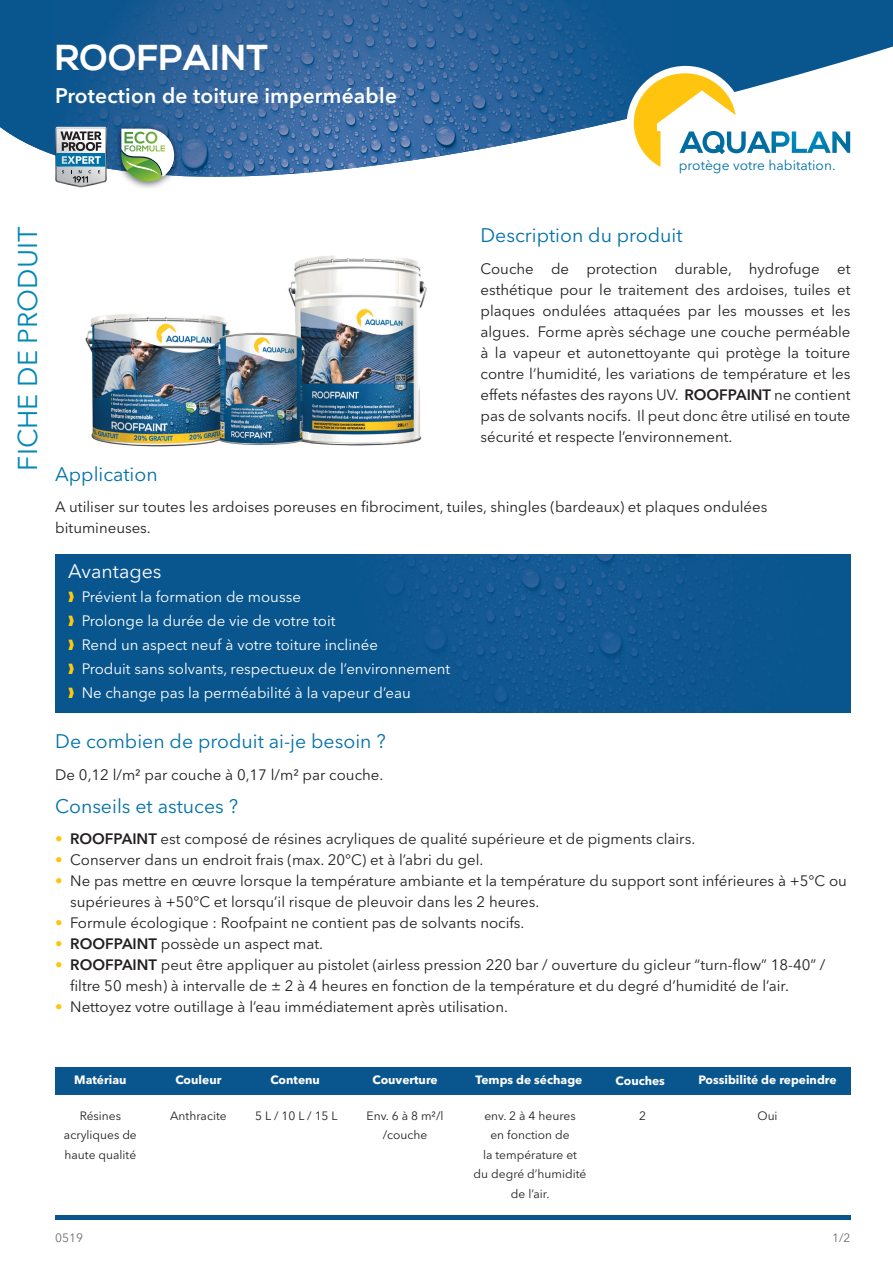
<style>
.page{position:relative;width:893px;height:1263px;background:#fff}
.page>*{position:absolute;margin:0;border:0;box-sizing:border-box;transform-origin:0 0}
.t1{font:700 36px "Nexa";letter-spacing:.01em;color:#fff}
.t2{font:27px "Avenir Next LT Pro";color:#0087b4}
.t3{font:600 21px "Avenir Next LT Pro";letter-spacing:.01em;color:#fff}
.t4{font:19.5px "Avenir Next LT Pro";color:#0071a7}
.t5{font:19.5px "Avenir Next LT Pro";color:#fff}
.t6{font:15px/21px "Avenir Next LT Pro";color:#231f20}
.t7{font:15px/24px "Avenir Next LT Pro";color:#fff}
.t8{font:13.8px "Avenir Next LT Pro";color:#0071a7}
.t9{font:12px/19.5px "Avenir Next LT Pro";color:#231f20;text-align:center}
.t10{font:700 12px "Avenir Next LT Pro";color:#fff}
.t11{font:12px "Avenir Next LT Pro";color:#6c6d70}
.s1{font-weight:600}
.s2{color:#feca0a}
.s3{color:#fec40e}
</style>
<div class="page">
<div style="left:55px;top:554px;width:795px;height:158px;background:#09568f"></div>
<img style="left:388px;top:554px;width:361px;height:158px">
<svg style="left:78px;top:0;width:815px;height:188px"></svg>
<img style="left:52px;top:0;width:620px;height:88px">
<img style="left:0;top:0;width:52px;height:154px">
<img style="left:465px;top:88px;width:169px;height:45px">
<img style="left:362px;top:88px;width:103px;height:79px">
<img style="left:155px;top:88px;width:207px;height:89px">
<img style="left:51px;top:88px;width:104px;height:82px">
<img style="left:465px;top:132px;width:100px;height:20px">
<div style="left:55px;top:1067px;width:795px;height:28px;background:#09568f"></div>
<hr style="left:55px;top:1215px;width:795px;height:4px;background:#09568f">
<svg style="left:55px;top:127px;width:52px;height:60px"></svg>
<div style="left:627px;top:66px;width:117px;height:118px;background:#fff;border-radius:50%"></div>
<img style="left:85px;top:314px;width:142px;height:42px">
<img style="left:92px;top:356px;width:124px;height:52px">
<img style="left:91px;top:408px;width:125px;height:39px">
<img style="left:288px;top:255px;width:139px;height:191px">
<img style="left:216px;top:324px;width:92px;height:122px">
<img style="left:114px;top:176px;width:67px;height:12px">
<img style="left:114px;top:123px;width:67px;height:53px">
<svg style="left:121px;top:129px;width:53px;height:52px"></svg>
<svg style="left:634px;top:73px;width:216px;height:94px"></svg>
<h1 class="t1" style="left:55px;top:37px;width:215px">ROOFPAINT</h1>
<h3 class="t3" style="left:55px;top:83px;width:343px">Protection de toiture imperméable</h3>
<p class="t8" style="left:679px;top:157px;width:158px">protège votre habitation.</p>
<h2 class="t2" style="left:12px;top:471px;width:245px;rotate:-90deg">FICHE DE PRODUIT</h2>
<h3 class="t4" style="left:480px;top:224px;width:204px">Description du produit</h3>
<p class="t6" style="left:480px;top:258px;width:371px;text-align:justify">Couche de protection durable, hydrofuge et esthétique pour le traitement des ardoises, tuiles et plaques ondulées attaquées par les mousses et les algues. Forme après séchage une couche perméable à la vapeur et autonettoyante qui protège la toiture contre l’humidité, les variations de température et les effets néfastes des rayons UV. <span class="s1">ROOFPAINT</span> ne contient pas de solvants nocifs. Il peut donc être utilisé en toute sécurité et respecte l’environnement.</p>
<h3 class="t4" style="left:55px;top:462px;width:104px">Application</h3>
<p class="t6" style="left:55px;top:496px;width:714px">A utiliser sur toutes les ardoises poreuses en fibrociment, tuiles, shingles (bardeaux) et plaques ondulées bitumineuses.</p>
<h3 class="t5" style="left:68px;top:559px;width:95px">Avantages</h3>
<p class="t7" style="left:68px;top:585px;width:384px"><span class="s2">❱</span> Prévient la formation de mousse<br><span class="s2">❱</span> Prolonge la durée de vie de votre toit<br><span class="s2">❱</span> Rend un aspect neuf à votre toiture inclinée<br><span class="s2">❱</span> Produit sans solvants, respectueux de l’environnement <span class="s2">❱</span> Ne change pas la perméabilité à la vapeur d’eau</p>
<h3 class="t4" style="left:55px;top:730px;width:332px">De combien de produit ai-je besoin ?</h3>
<p class="t6" style="left:55px;top:764px;width:330px">De 0,12 l/m² par couche à 0,17 l/m² par couche.</p>
<h3 class="t4" style="left:55px;top:794px;width:184px">Conseils et astuces ?</h3>
<p class="t6" style="left:55px;top:828px;width:641px"><span class="s3">•</span> <span class="s1">ROOFPAINT</span> est composé de résines acryliques de qualité supérieure et de pigments clairs.</p>
<p class="t6" style="left:55px;top:849px;width:430px"><span class="s3">•</span> Conserver dans un endroit frais (max. 20°C) et à l’abri du gel.</p>
<p class="t6" style="left:70px;top:870px;width:778px;text-indent:-15px"><span class="s3">•</span> Ne pas mettre en œuvre lorsque la température ambiante et la température du support sont inférieures à +5°C ou supérieures à +50°C et lorsqu’il risque de pleuvoir dans les 2 heures.</p>
<p class="t6" style="left:55px;top:912px;width:471px"><span class="s3">•</span> Formule écologique : Roofpaint ne contient pas de solvants nocifs.</p>
<p class="t6" style="left:55px;top:933px;width:269px"><span class="s3">•</span> <span class="s1">ROOFPAINT</span> possède un aspect mat.</p>
<p class="t6" style="left:70px;top:954px;width:757px;text-indent:-15px"><span class="s3">•</span> <span class="s1">ROOFPAINT</span> peut être appliquer au pistolet (airless pression 220 bar / ouverture du gicleur “turn-flow” 18-40” / filtre 50 mesh) à intervalle de ± 2 à 4 heures en fonction de la température et du degré d’humidité de l’air.</p>
<p class="t6" style="left:55px;top:996px;width:454px"><span class="s3">•</span> Nettoyez votre outillage à l’eau immédiatement après utilisation.</p>
<p class="t10" style="left:74px;top:1073px;width:54px">Matériau</p>
<p class="t10" style="left:175px;top:1073px;width:48px">Couleur</p>
<p class="t10" style="left:270px;top:1073px;width:51px">Contenu</p>
<p class="t10" style="left:372px;top:1073px;width:67px">Couverture</p>
<p class="t10" style="left:476px;top:1072px;width:108px">Temps de séchage</p>
<p class="t10" style="left:615px;top:1073px;width:51px">Couches</p>
<p class="t10" style="left:698px;top:1073px;width:140px">Possibilité de repeindre</p>
<p class="t9" style="left:64px;top:1106px;width:74px">Résines acryliques de haute qualité</p>
<p class="t9" style="left:170px;top:1106px;width:58px">Anthracite</p>
<p class="t9" style="left:367px;top:1106px;width:78px">Env. 6 à 8 m²/l /couche</p>
<p class="t9" style="left:474px;top:1106px;width:114px">env. 2 à 4 heures<br>en fonction de<br>la température et<br>du degré d’humidité de l’air.</p>
<p class="t9" style="left:757px;top:1106px;width:22px">Oui</p>
<p class="t9" style="left:255px;top:1106px;width:84px">5 L / 10 L / 15 L</p>
<p class="t9" style="left:639px;top:1106px;width:8px">2</p>
<p class="t11" style="left:55px;top:1231px;width:29px">0519</p>
<p class="t11" style="left:832px;top:1231px;width:20px">1/2</p>
</div>
